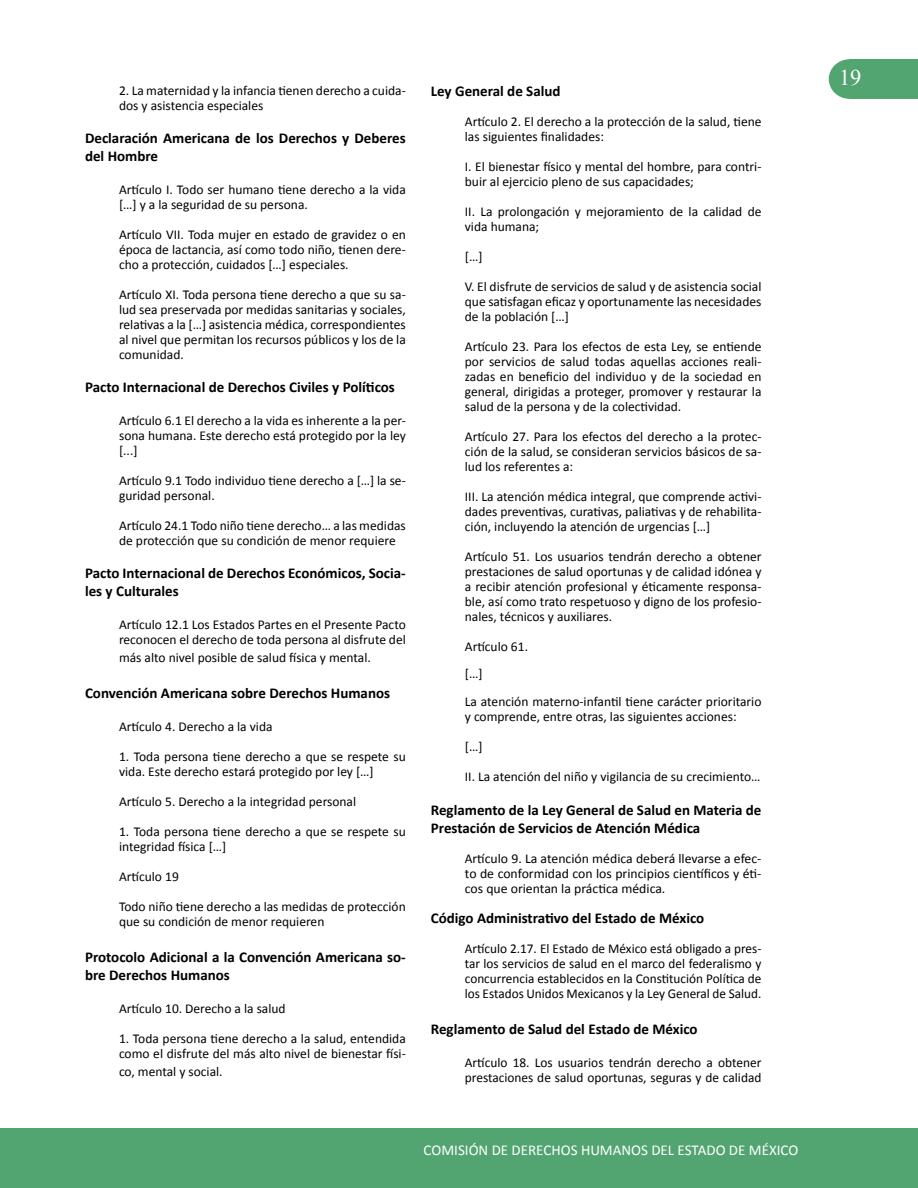
<style>
.page{position:relative;width:918px;height:1188px;background:#fff}
.page>*{position:absolute;margin:0;border:0;box-sizing:border-box;transform-origin:0 0}
.t1{font:22.5px "Times New Roman";color:#fff}
.t2{font:700 15px/18px "Calibri";color:#000}
.t3{font:15px "Calibri";color:#fff}
.t4{font:13.5px/15px "Calibri";color:#000}
</style>
<div class="page">
<div style="left:849px;top:59px;width:69px;height:40px;background:#52a470"></div>
<div style="left:829px;top:59px;width:41px;height:40px;background:#52a470;border-radius:50%"></div>
<div style="left:0;top:1128px;width:918px;height:60px;background:#52a470"></div>
<p class="t4" style="left:119px;top:83px;width:288px">2. La maternidad y la infancia tienen derecho a cuida&shy;dos y asistencia especiales</p>
<p class="t2" style="left:85px;top:129px;width:322px">Declaración Americana de los Derechos y Deberes del Hombre</p>
<p class="t4" style="left:119px;top:182px;width:288px">Artículo I. Todo ser humano tiene derecho a la vida […] y a la seguridad de su persona.</p>
<p class="t4" style="left:119px;top:227px;width:288px;text-align:justify">Artículo VII. Toda mujer en estado de gravidez o en época de lactancia, así como todo niño, tienen dere&shy;cho a protección, cuidados […] especiales.</p>
<p class="t4" style="left:119px;top:287px;width:288px;text-align:justify">Artículo XI. Toda persona tiene derecho a que su sa&shy;lud sea preservada por medidas sanitarias y sociales, relativas a la […] asistencia médica, correspondientes al nivel que permitan los recursos públicos y los de la comunidad.</p>
<p class="t2" style="left:85px;top:378px;width:311px">Pacto Internacional de Derechos Civiles y Políticos</p>
<p class="t4" style="left:119px;top:413px;width:288px;text-align:justify">Artículo 6.1 El derecho a la vida es inherente a la per&shy;sona humana. Este derecho está protegido por la ley [...]</p>
<p class="t4" style="left:119px;top:473px;width:288px">Artículo 9.1 Todo individuo tiene derecho a […] la se&shy;guridad personal.</p>
<p class="t4" style="left:119px;top:518px;width:288px">Artículo 24.1 Todo niño tiene derecho… a las medidas de protección que su condición de menor requiere</p>
<p class="t2" style="left:85px;top:564px;width:322px">Pacto Internacional de Derechos Económicos, Socia&shy;les y Culturales</p>
<p class="t4" style="left:119px;top:617px;width:288px">Artículo 12.1 Los Estados Partes en el Presente Pacto reconocen el derecho de toda persona al disfrute del</p>
<p class="t4" style="left:119px;top:650px;width:253px">más alto nivel posible de salud física y mental.</p>
<p class="t2" style="left:85px;top:684px;width:307px">Convención Americana sobre Derechos Humanos</p>
<p class="t4" style="left:119px;top:719px;width:155px">Artículo 4. Derecho a la vida</p>
<p class="t4" style="left:119px;top:749px;width:288px">1. Toda persona tiene derecho a que se respete su vida. Este derecho estará protegido por ley […]</p>
<p class="t4" style="left:119px;top:794px;width:239px">Artículo 5. Derecho a la integridad personal</p>
<p class="t4" style="left:119px;top:824px;width:288px">1. Toda persona tiene derecho a que se respete su integridad física […]</p>
<p class="t4" style="left:119px;top:869px;width:61px">Artículo 19</p>
<p class="t4" style="left:119px;top:899px;width:288px">Todo niño tiene derecho a las medidas de protección que su condición de menor requieren</p>
<p class="t2" style="left:85px;top:948px;width:322px">Protocolo Adicional a la Convención Americana so&shy;bre Derechos Humanos</p>
<p class="t4" style="left:119px;top:1001px;width:168px">Artículo 10. Derecho a la salud</p>
<p class="t4" style="left:119px;top:1031px;width:288px">1. Toda persona tiene derecho a la salud, entendida como el disfrute del más alto nivel de bienestar físi-</p>
<p class="t4" style="left:119px;top:1064px;width:105px">co, mental y social.</p>
<p class="t2" style="left:431px;top:82px;width:131px">Ley General de Salud</p>
<p class="t4" style="left:465px;top:114px;width:298px">Artículo 2. El derecho a la protección de la salud, tiene las siguientes finalidades:</p>
<p class="t4" style="left:465px;top:159px;width:298px">I. El bienestar físico y mental del hombre, para contri&shy;buir al ejercicio pleno de sus capacidades;</p>
<p class="t4" style="left:465px;top:204px;width:298px">II. La prolongación y mejoramiento de la calidad de vida humana;</p>
<p class="t4" style="left:465px;top:249px;width:19px">[…]</p>
<p class="t4" style="left:465px;top:279px;width:298px;text-align:justify">V. El disfrute de servicios de salud y de asistencia social que satisfagan eficaz y oportunamente las necesidades de la población […]</p>
<p class="t4" style="left:465px;top:339px;width:298px;text-align:justify">Artículo 23. Para los efectos de esta Ley, se entiende por servicios de salud todas aquellas acciones reali&shy;zadas en beneficio del individuo y de la sociedad en general, dirigidas a proteger, promover y restaurar la salud de la persona y de la colectividad.</p>
<p class="t4" style="left:465px;top:429px;width:298px;text-align:justify">Artículo 27. Para los efectos del derecho a la protec&shy;ción de la salud, se consideran servicios básicos de sa&shy;lud los referentes a:</p>
<p class="t4" style="left:465px;top:489px;width:298px;text-align:justify">III. La atención médica integral, que comprende activi&shy;dades preventivas, curativas, paliativas y de rehabilita&shy;ción, incluyendo la atención de urgencias […]</p>
<p class="t4" style="left:465px;top:549px;width:298px;text-align:justify">Artículo 51. Los usuarios tendrán derecho a obtener prestaciones de salud oportunas y de calidad idónea y a recibir atención profesional y éticamente responsa&shy;ble, así como trato respetuoso y digno de los profesio&shy;nales, técnicos y auxiliares.</p>
<p class="t4" style="left:465px;top:633px;width:65px;line-height:27px">Artículo 61. […]</p>
<p class="t4" style="left:465px;top:695px;width:298px">La atención materno-infantil tiene carácter prioritario y comprende, entre otras, las siguientes acciones:</p>
<p class="t4" style="left:465px;top:740px;width:19px">[…]</p>
<p class="t4" style="left:465px;top:770px;width:297px">II. La atención del niño y vigilancia de su crecimiento…</p>
<p class="t2" style="left:431px;top:801px;width:332px">Reglamento de la Ley General de Salud en Materia de<br>Prestación de Servicios de Atención Médica</p>
<p class="t4" style="left:465px;top:851px;width:298px;text-align:justify">Artículo 9. La atención médica deberá llevarse a efec&shy;to de conformidad con los principios científicos y éti&shy;cos que orientan la práctica médica.</p>
<p class="t2" style="left:431px;top:909px;width:275px">Código Administrativo del Estado de México</p>
<p class="t4" style="left:465px;top:941px;width:298px;text-align:justify">Artículo 2.17. El Estado de México está obligado a pres&shy;tar los servicios de salud en el marco del federalismo y concurrencia establecidos en la Constitución Política de los Estados Unidos Mexicanos y la Ley General de Salud.</p>
<p class="t2" style="left:431px;top:1020px;width:268px">Reglamento de Salud del Estado de México</p>
<p class="t4" style="left:465px;top:1055px;width:298px">Artículo 18. Los usuarios tendrán derecho a obtener prestaciones de salud oportunas, seguras y de calidad</p>
<p class="t3" style="left:424px;top:1140px;width:376px">COMISIÓN DE DERECHOS HUMANOS DEL ESTADO DE MÉXICO</p>
<h1 class="t1" style="left:839px;top:63px;width:24px">19</h1>
</div>
